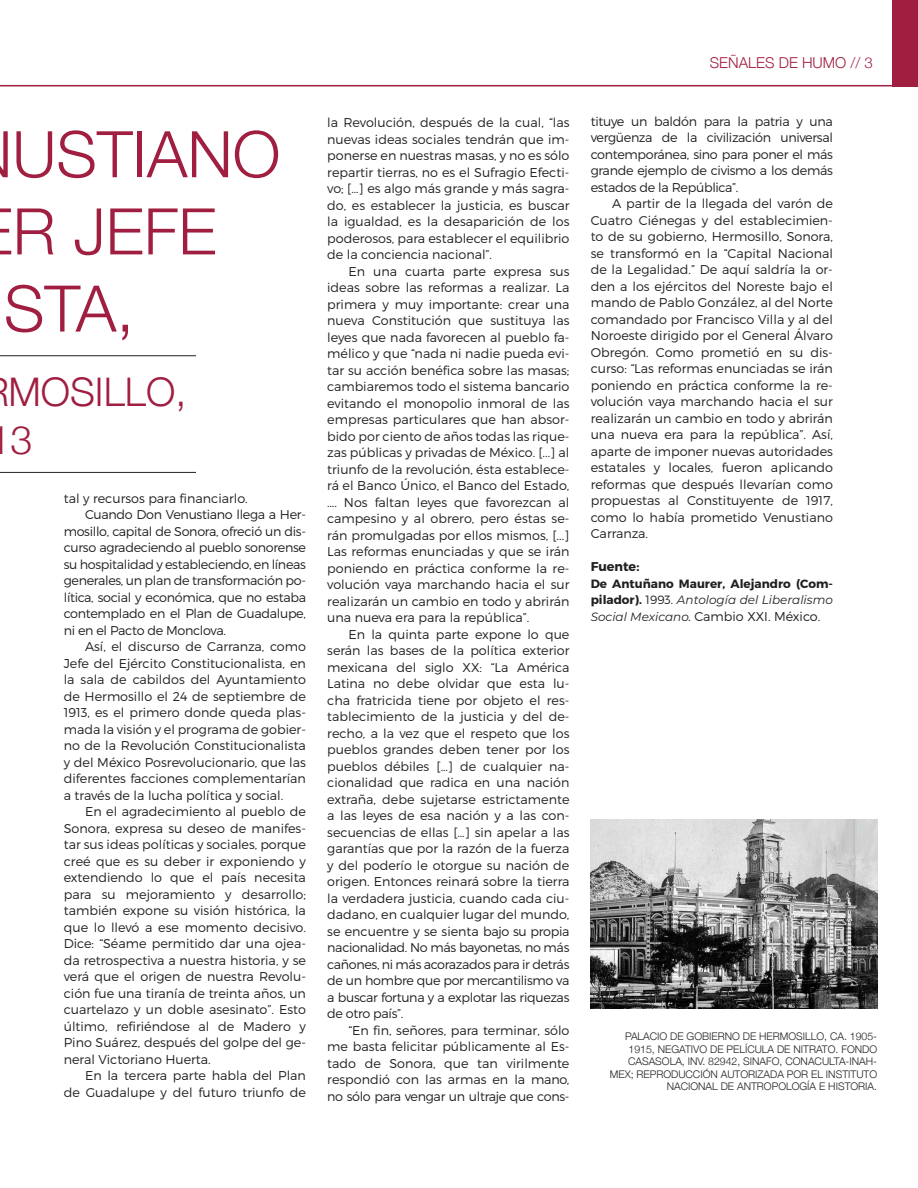
<style>
.page{position:relative;width:918px;height:1188px;background:#fff}
.page>*{position:absolute;margin:0;border:0;box-sizing:border-box;transform-origin:0 0}
.t1{font:300 64.35px/77.1px "Helvetica Neue";color:#a01e40}
.t2{font:300 39.45px/47.4px "Helvetica Neue";color:#a01e40}
.t3{font:300 15px "Helvetica Neue";color:#a01e40}
.t4{font:300 12.75px/16.5px "Montserrat";color:#231f20;text-align:justify}
.t5{font:700 12.75px "Montserrat";color:#231f20}
.t6{font:700 12px/16.5px "Montserrat";color:#231f20}
.Pie_de_foto{font:300 10.5px/12.6px "Helvetica Neue";color:#231f20;text-align:right}
.s1{font-weight:300}
.s2{font-weight:400;font-style:italic}
.s3{font-weight:400;font-style:italic;font-size:12px}
</style>
<div class="page">
<div style="left:892px;top:0;width:26px;height:86px;background:#a01e40"></div>
<hr style="left:0;top:85px;width:918px;height:1px;background:#a01e40">
<hr style="left:0;top:355px;width:196px;height:1px;background:#231f20">
<hr style="left:0;top:472px;width:196px;height:1px;background:#231f20">
<img style="left:591px;top:820px;width:286px;height:188px">
<h1 class="t1" style="left:4px;top:111px;width:278px">USTIANO<br>R JEFE<br>STA,</h1>
<h2 class="t2" style="left:8px;top:366px;width:179px">MOSILLO,<br>3</h2>
<p class="t4" style="left:64px;top:490px;width:186px">tal y recursos para financiarlo.</p>
<p class="t4" style="left:64px;top:506px;width:244px;text-indent:21px">Cuando Don Venustiano llega a Her&shy;mosillo, capital de Sonora, ofreció un dis&shy;curso agradeciendo al pueblo sonorense su hospitalidad y estableciendo, en líneas generales, un plan de transformación po&shy;lítica, social y económica, que no estaba contemplado en el Plan de Guadalupe, ni en el Pacto de Monclova.</p>
<p class="t4" style="left:64px;top:638px;width:244px;text-indent:21px">Así, el discurso de Carranza, como Jefe del Ejército Constitucionalista, en la sala de cabildos del Ayuntamiento de Hermosillo el 24 de septiembre de 1913, es el primero donde queda plas&shy;mada la visión y el programa de gobier&shy;no de la Revolución Constitucionalista y del México Posrevolucionario, que las diferentes facciones complementarían a través de la lucha política y social.</p>
<p class="t4" style="left:64px;top:803px;width:244px;text-indent:21px">En el agradecimiento al pueblo de Sonora, expresa su deseo de manifes&shy;tar sus ideas políticas y sociales, porque creé que es su deber ir exponiendo y extendiendo lo que el país necesita para su mejoramiento y desarrollo; también expone su visión histórica, la que lo llevó a ese momento decisivo.<br>Dice: “Séame permitido dar una ojea&shy;da retrospectiva a nuestra historia, y se verá que el origen de nuestra Revolu&shy;ción fue una tiranía de treinta años, un cuartelazo y un doble asesinato”. Esto último, refiriéndose al de Madero y Pino Suárez, después del golpe del ge&shy;neral Victoriano Huerta.</p>
<p class="t4" style="left:64px;top:1067px;width:244px;text-align:right">En la tercera parte habla del Plan<br>de Guadalupe y del futuro triunfo de</p>
<p class="t4" style="left:327px;top:114px;width:244px">la Revolución, después de la cual, “las nuevas ideas sociales tendrán que im&shy;ponerse en nuestras masas, y no es sólo repartir tierras, no es el Sufragio Efecti&shy;vo; […] es algo más grande y más sagra&shy;do, es establecer la justicia, es buscar la igualdad, es la desaparición de los poderosos, para establecer el equilibrio de la conciencia nacional”.</p>
<p class="t4" style="left:327px;top:263px;width:244px;text-indent:21px">En una cuarta parte expresa sus ideas sobre las reformas a realizar. La primera y muy importante: crear una nueva Constitución que sustituya las leyes que nada favorecen al pueblo fa&shy;mélico y que “nada ni nadie pueda evi&shy;tar su acción benéfica sobre las masas; cambiaremos todo el sistema bancario evitando el monopolio inmoral de las empresas particulares que han absor&shy;bido por ciento de años todas las rique&shy;zas públicas y privadas de México. [...] al triunfo de la revolución, ésta establece&shy;rá el Banco Único, el Banco del Estado, …. Nos faltan leyes que favorezcan al campesino y al obrero, pero éstas se&shy;rán promulgadas por ellos mismos, [...] Las reformas enunciadas y que se irán poniendo en práctica conforme la re&shy;volución vaya marchando hacia el sur realizarán un cambio en todo y abrirán una nueva era para la república”.</p>
<p class="t4" style="left:327px;top:626px;width:244px;text-indent:21px">En la quinta parte expone lo que serán las bases de la política exterior mexicana del siglo XX: “La América Latina no debe olvidar que esta lu&shy;cha fratricida tiene por objeto el res&shy;tablecimiento de la justicia y del de&shy;recho, a la vez que el respeto que los pueblos grandes deben tener por los pueblos débiles […] de cualquier na&shy;cionalidad que radica en una nación extraña, debe sujetarse estrictamente a las leyes de esa nación y a las con&shy;secuencias de ellas […] sin apelar a las garantías que por la razón de la fuerza y del poderío le otorgue su nación de origen. Entonces reinará sobre la tierra la verdadera justicia, cuando cada ciu&shy;dadano, en cualquier lugar del mundo, se encuentre y se sienta bajo su propia nacionalidad. No más bayonetas, no más cañones, ni más acorazados para ir detrás de un hombre que por mercantilismo va a buscar fortuna y a explotar las riquezas de otro país”.</p>
<p class="t4" style="left:327px;top:1022px;width:244px;text-indent:21px">“En fin, señores, para terminar, sólo me basta felicitar públicamente al Es&shy;tado de Sonora, que tan virilmente respondió con las armas en la mano, no sólo para vengar un ultraje que cons-</p>
<p class="t3" style="left:710px;top:50px;width:165px">SEÑALES DE HUMO // 3</p>
<p class="t4" style="left:591px;top:113px;width:244px">tituye un baldón para la patria y una vergüenza de la civilización universal contemporánea, sino para poner el más grande ejemplo de civismo a los demás estados de la República”.</p>
<p class="t4" style="left:591px;top:196px;width:244px;text-indent:21px">A partir de la llegada del varón de Cuatro Ciénegas y del establecimien&shy;to de su gobierno, Hermosillo, Sonora, se transformó en la “Capital Nacional de la Legalidad.” De aquí saldría la or&shy;den a los ejércitos del Noreste bajo el mando de Pablo González, al del Norte comandado por Francisco Villa y al del Noroeste dirigido por el General Álvaro Obregón. Como prometió en su dis&shy;curso: “Las reformas enunciadas se irán poniendo en práctica conforme la re&shy;volución vaya marchando hacia el sur realizarán un cambio en todo y abrirán una nueva era para la república”. Así, aparte de imponer nuevas autoridades estatales y locales, fueron aplicando reformas que después llevarían como propuestas al Constituyente de 1917, como lo había prometido Venustiano Carranza.</p>
<p class="t5" style="left:591px;top:559px;width:50px">Fuente:</p>
<p class="t6" style="left:591px;top:576px;width:244px">De Antuñano Maurer, Alejandro (Com&shy;pilador). <span class="s1">1993.</span> <span class="s2">Antología del Liberalismo</span></p>
<p class="t4" style="left:591px;top:608px;width:231px"><span class="s3">Social Mexicano.</span> Cambio XXI. México.</p>
<p class="Pie_de_foto" style="left:610px;top:1029px;width:269px">PALACIO DE GOBIERNO DE HERMOSILLO, CA. 1905- 1915, NEGATIVO DE PELÍCULA DE NITRATO. FONDO CASASOLA, INV. 82942, SINAFO, CONACULTA-INAH-MEX; REPRODUCCIÓN AUTORIZADA POR EL INSTITUTO NACIONAL DE ANTROPOLOGÍA E HISTORIA.</p>
</div>
